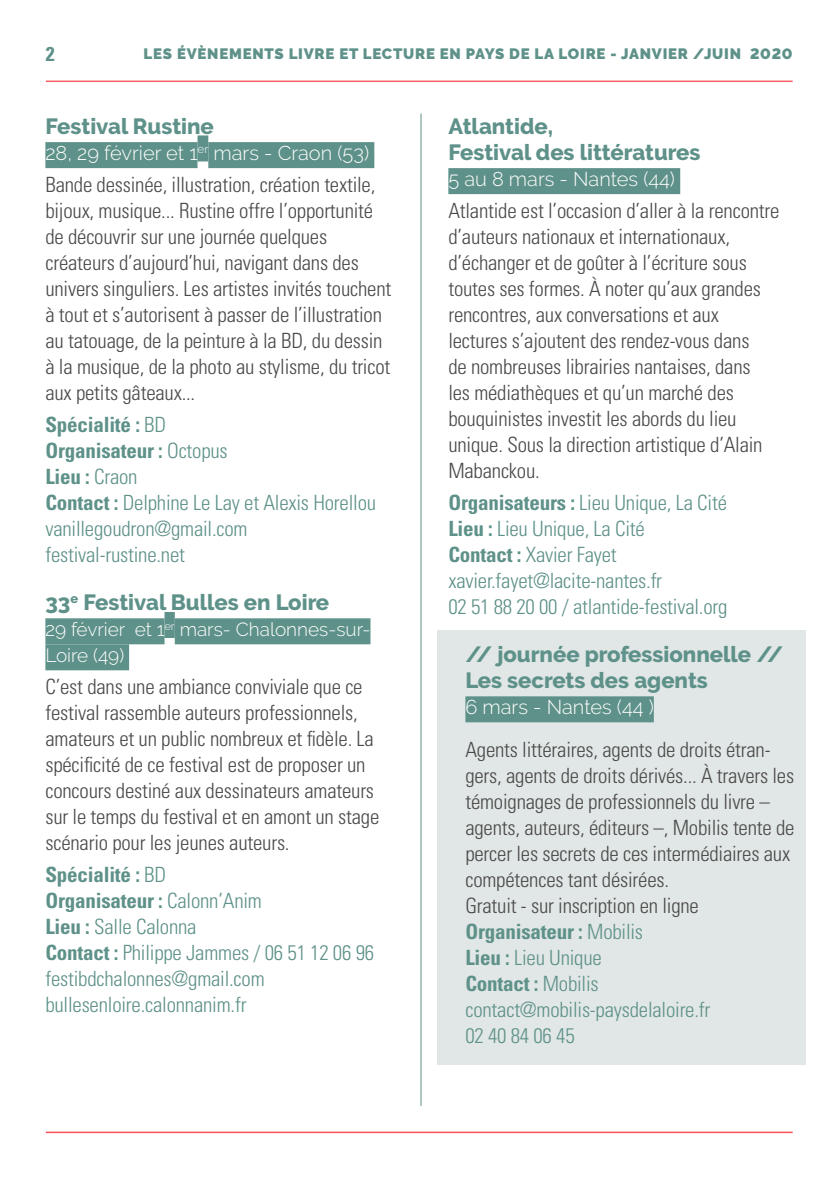
<style>
.page{position:relative;width:840px;height:1191px;background:#fff}
.page>*{position:absolute;margin:0;border:0;box-sizing:border-box;transform-origin:0 0}
.t1{font:800 22px/26px "Raleway";color:#5e9189}
.t2{font:300 condensed 21px/26px "Univers";letter-spacing:-.01em;color:#4a4a49}
.t3{font:300 condensed 21px/26px "Univers";letter-spacing:-.01em;color:#5e9189}
.t4{font:300 20px "Raleway";color:#fff}
.t5{font:700 condensed 20px "Univers";color:#5e9189}
.t6{font:300 19px/26px "Raleway";color:#fff}
.t7{font:900 15px "Raleway";letter-spacing:.05em;color:#5e9189}
.s1{font-weight:700}
.s2{font-weight:700;color:#5e9189}
.s3{color:#5e9189}
</style>
<div class="page">
<hr style="left:420px;top:113px;width:1px;height:993px;background:#5e9189">
<hr style="left:46px;top:81px;width:746px;height:1px;background:#fd5e64">
<hr style="left:46px;top:1131px;width:746px;height:2px;background:#fd4f57">
<div style="left:45px;top:142px;width:152px;height:26px;background:#5e9189"></div>
<div style="left:197px;top:135px;width:11px;height:26px;background:#5e9189"></div>
<div style="left:208px;top:142px;width:166px;height:26px;background:#5e9189"></div>
<div style="left:45px;top:618px;width:119px;height:26px;background:#5e9189"></div>
<div style="left:164px;top:612px;width:11px;height:26px;background:#5e9189"></div>
<div style="left:175px;top:618px;width:195px;height:26px;background:#5e9189"></div>
<div style="left:45px;top:644px;width:84px;height:26px;background:#5e9189"></div>
<div style="left:448px;top:168px;width:231px;height:26px;background:#5e9189"></div>
<div style="left:437px;top:630px;width:368px;height:106px;background:#e1e7e6"></div>
<div style="left:465px;top:696px;width:188px;height:26px;background:#5e9189"></div>
<div style="left:437px;top:729px;width:368px;height:205px;background:#e1e7e6"></div>
<div style="left:437px;top:911px;width:368px;height:153px;background:#e1e7e6"></div>
<p class="t5" style="left:46px;top:42px;width:10px">2</p>
<p class="t7" style="left:143px;top:45px;width:650px">LES ÉVÈNEMENTS LIVRE ET LECTURE EN PAYS DE LA LOIRE - JANVIER /JUIN 2020</p>
<p class="t1" style="left:45px;top:113px;width:170px">Festival Rustine</p>
<p class="t4" style="left:45px;top:141px;width:325px">28, 29 février et 1<sup>er</sup> mars - Craon (53)</p>
<p class="t2" style="left:45px;top:171px;width:347px">Bande dessinée, illustration, création textile, bijoux, musique... Rustine offre l’opportunité de découvrir sur une journée quelques créateurs d’aujourd’hui, navigant dans des univers singuliers. Les artistes invités touchent à tout et s’autorisent à passer de l’illustration au tatouage, de la peinture à la BD, du dessin à la musique, de la photo au stylisme, du tricot aux petits gâteaux...</p>
<p class="t3" style="left:45px;top:411px;width:332px"><span class="s1">Spécialité :</span> BD<br><span class="s1">Organisateur :</span> Octopus<br><span class="s1">Lieu :</span> Craon<br><span class="s1">Contact :</span> Delphine Le Lay et Alexis Horellou vanillegoudron@gmail.com festival-rustine.net</p>
<p class="t1" style="left:45px;top:590px;width:285px">33<sup>e</sup> Festival Bulles en Loire</p>
<p class="t6" style="left:45px;top:616px;width:326px">29 février et 1<sup>er</sup> mars- Chalonnes-sur-<br>Loire (49)</p>
<p class="t2" style="left:45px;top:673px;width:335px">C’est dans une ambiance conviviale que ce festival rassemble auteurs professionnels, amateurs et un public nombreux et fidèle. La spécificité de ce festival est de proposer un concours destiné aux dessinateurs amateurs sur le temps du festival et en amont un stage scénario pour les jeunes auteurs.</p>
<p class="t3" style="left:45px;top:861px;width:330px"><span class="s1">Spécialité :</span> BD<br><span class="s1">Organisateur :</span> Calonn’Anim<br><span class="s1">Lieu :</span> Salle Calonna<br><span class="s1">Contact :</span> Philippe Jammes / 06 51 12 06 96 festibdchalonnes@gmail.com bullesenloire.calonnanim.fr</p>
<p class="t1" style="left:448px;top:113px;width:253px">Atlantide,<br>Festival des littératures</p>
<p class="t4" style="left:448px;top:167px;width:228px">5 au 8 mars - Nantes (44)</p>
<p class="t2" style="left:448px;top:197px;width:332px">Atlantide est l’occasion d’aller à la rencontre d’auteurs nationaux et internationaux, d’échanger et de goûter à l’écriture sous toutes ses formes. À noter qu’aux grandes rencontres, aux conversations et aux lectures s’ajoutent des rendez-vous dans<br>de nombreuses librairies nantaises, dans<br>les médiathèques et qu’un marché des bouquinistes investit les abords du lieu unique. Sous la direction artistique d’Alain Mabanckou.</p>
<p class="t3" style="left:448px;top:489px;width:280px"><span class="s1">Organisateurs :</span> Lieu Unique, La Cité<br><span class="s1">Lieu :</span> Lieu Unique, La Cité<br><span class="s1">Contact :</span> Xavier Fayet xavier.fayet@lacite-nantes.fr<br>02 51 88 20 00 / atlantide-festival.org</p>
<p class="t1" style="left:465px;top:642px;width:319px">// journée professionnelle //<br>Les secrets des agents</p>
<p class="t4" style="left:465px;top:695px;width:190px">6 mars - Nantes (44 )</p>
<p class="t2" style="left:465px;top:737px;width:330px">Agents littéraires, agents de droits étran&shy;gers, agents de droits dérivés... À travers les témoignages de professionnels du livre – agents, auteurs, éditeurs –, Mobilis tente de percer les secrets de ces intermédiaires aux compétences tant désirées.<br>Gratuit - sur inscription en ligne<br><span class="s2">Organisateur :</span> <span class="s3">Mobilis<br></span><span class="s2">Lieu :</span> <span class="s3">Lieu Unique<br></span><span class="s2">Contact :</span> <span class="s3">Mobilis contact@mobilis-paysdelaloire.fr<br>02 40 84 06 45</span></p>
</div>
